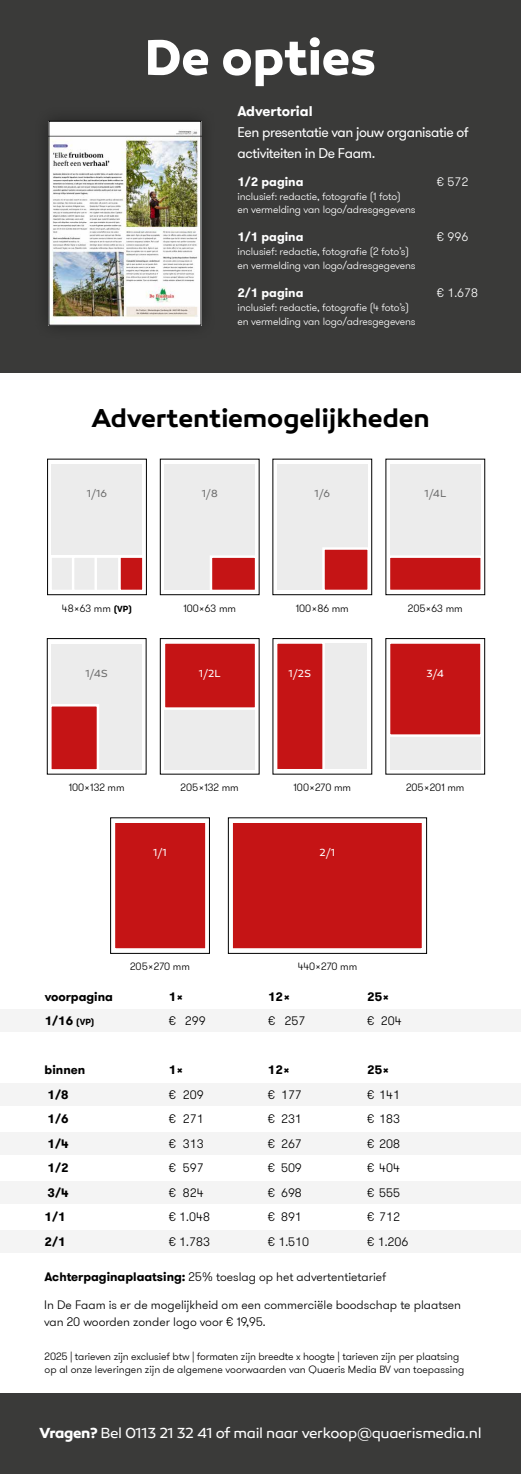
<style>
.page{position:relative;width:521px;height:1474px;background:#fff}
.page>*{position:absolute;margin:0;border:0;box-sizing:border-box;transform-origin:0 0}
.t1{font:700 50.75px "Canaro";letter-spacing:-.005em;color:#fff}
.t2{font:600 26.25px "Canaro";letter-spacing:-.005em;color:#000}
.t3{font:14.88px "Canaro";letter-spacing:-.025em;color:#fff}
.t4{font:14px/21px "GT Walsheim Pro";letter-spacing:-.03em;color:#fff}
.t5{font:700 14px "GT Walsheim Pro";color:#fff}
.t6{font:300 12.25px/17.5px "GT Walsheim Pro";color:#000}
.t7{font:700 12.25px "GT Walsheim Pro";color:#000}
.t8{font:700 12.25px "GT Walsheim Pro";color:#fff}
.t9{font:300 12.25px "GT Walsheim Pro";color:#fff}
.t10{font:300 10.5px/12.2px "GT Walsheim Pro";color:#000}
.t11{font:300 10.5px/14px "GT Walsheim Pro";letter-spacing:-.01em;color:#fff}
.t12{font:10.5px "Canaro";color:#6e6e6e}
.t13{font:10.5px "Canaro";color:#fff}
.s1{font-weight:700;font-size:8.75px}
.s2{font-size:8.75px}
.s3{font-weight:700}
</style>
<div class="page">
<div style="left:0;top:0;width:521px;height:372px;background:#3a3a39"></div>
<img style="left:51px;top:123px;width:148px;height:200px">
<div style="left:0;top:1181px;width:521px;height:23px;background:#f4f4f4"></div>
<div style="left:0;top:1230px;width:521px;height:22px;background:#f4f4f4"></div>
<div style="left:0;top:1132px;width:521px;height:23px;background:#f4f4f4"></div>
<div style="left:0;top:1083px;width:521px;height:23px;background:#f4f4f4"></div>
<div style="left:0;top:1009px;width:521px;height:23px;background:#f4f4f4"></div>
<div style="left:0;top:1393px;width:521px;height:80px;background:#3a3a39"></div>
<svg style="left:164px;top:711px;width:91px;height:59px"></svg>
<div style="left:160px;top:638px;width:99px;height:136px;border:1px solid #000"></div>
<div style="left:165px;top:644px;width:90px;height:125px;background:#ececec"></div>
<svg style="left:161px;top:640px;width:97px;height:71px;background:#ce3c3c"></svg>
<div style="left:110px;top:817px;width:100px;height:136px;border:1px solid #000"></div>
<svg style="left:111px;top:819px;width:98px;height:132px;background:#cc3132"></svg>
<div style="left:228px;top:817px;width:199px;height:136px;border:1px solid #000"></div>
<svg style="left:229px;top:819px;width:193px;height:132px;background:#c92425"></svg>
<svg style="left:390px;top:738px;width:91px;height:32px"></svg>
<div style="left:385px;top:638px;width:100px;height:136px;border:1px solid #000"></div>
<div style="left:390px;top:644px;width:90px;height:125px;background:#ececec"></div>
<svg style="left:386px;top:640px;width:98px;height:98px;background:#cb3536"></svg>
<div style="left:47px;top:638px;width:99px;height:136px;border:1px solid #000"></div>
<div style="left:52px;top:644px;width:90px;height:125px;background:#ececec"></div>
<svg style="left:48px;top:702px;width:52px;height:70px;background:#d14748"></svg>
<div style="left:322px;top:643px;width:45px;height:126px;background:#ececec"></div>
<svg style="left:277px;top:643px;width:48px;height:126px;background:#c82424"></svg>
<div style="left:390px;top:464px;width:90px;height:125px;background:#ececec"></div>
<svg style="left:386px;top:554px;width:95px;height:39px"></svg>
<div style="left:273px;top:459px;width:99px;height:136px;border:1px solid #000"></div>
<div style="left:277px;top:464px;width:90px;height:125px;background:#ececec"></div>
<svg style="left:321px;top:546px;width:50px;height:47px"></svg>
<div style="left:47px;top:459px;width:100px;height:136px;border:1px solid #000"></div>
<div style="left:52px;top:464px;width:90px;height:91px;background:#ececec"></div>
<svg style="left:48px;top:554px;width:98px;height:39px"></svg>
<div style="left:160px;top:459px;width:99px;height:135px;background:linear-gradient(to bottom,#fafafa,#f5f5f5)"></div>
<div style="left:160px;top:459px;width:99px;height:136px;border:1px solid #000"></div>
<div style="left:165px;top:464px;width:90px;height:125px;background:#ececec"></div>
<svg style="left:208px;top:554px;width:50px;height:39px"></svg>
<h1 class="t1" style="left:145px;top:26px;width:233px">De opties</h1>
<p class="t5" style="left:237px;top:102px;width:77px">Advertorial</p>
<p class="t4" style="left:237px;top:122px;width:233px">Een presentatie van jouw organisatie of activiteiten in De Faam.</p>
<p class="t8" style="left:237px;top:174px;width:68px">1/2 pagina</p>
<p class="t9" style="left:437px;top:174px;width:33px">€ 572</p>
<p class="t11" style="left:237px;top:190px;width:180px;line-height:12.6px">inclusief: redactie, fotografie (1 foto)<br>en vermelding van logo/adresgegevens</p>
<p class="t8" style="left:237px;top:228px;width:68px">1/1 pagina</p>
<p class="t9" style="left:437px;top:229px;width:33px">€ 996</p>
<p class="t11" style="left:237px;top:244px;width:180px">inclusief: redactie, fotografie (2 foto’s) en vermelding van logo/adresgegevens</p>
<p class="t8" style="left:237px;top:284px;width:68px">2/1 pagina</p>
<p class="t9" style="left:437px;top:285px;width:43px">€ 1.678</p>
<p class="t11" style="left:237px;top:300px;width:180px">inclusief: redactie, fotografie (4 foto’s) en vermelding van logo/adresgegevens</p>
<h2 class="t2" style="left:91px;top:402px;width:340px">Advertentiemogelijkheden</h2>
<p class="t12" style="left:87px;top:487px;width:22px">1/16</p>
<p class="t10" style="left:62px;top:602px;width:71px">48x63 mm <span class="s1">(VP)</span></p>
<p class="t12" style="left:202px;top:487px;width:18px">1/8</p>
<p class="t10" style="left:183px;top:602px;width:54px">100x63 mm</p>
<p class="t12" style="left:314px;top:487px;width:17px">1/6</p>
<p class="t12" style="left:424px;top:487px;width:23px">1/4L</p>
<p class="t10" style="left:296px;top:602px;width:54px">100x86 mm</p>
<p class="t10" style="left:408px;top:602px;width:56px">205x63 mm</p>
<p class="t12" style="left:85px;top:667px;width:24px">1/4S</p>
<p class="t13" style="left:426px;top:667px;width:19px">3/4</p>
<p class="t13" style="left:199px;top:667px;width:23px">1/2L</p>
<p class="t13" style="left:288px;top:667px;width:24px">1/2S</p>
<p class="t10" style="left:69px;top:781px;width:57px">100x132 mm</p>
<p class="t10" style="left:293px;top:781px;width:59px">100x270 mm</p>
<p class="t10" style="left:181px;top:781px;width:60px">205x132 mm</p>
<p class="t13" style="left:153px;top:846px;width:15px">1/1</p>
<p class="t10" style="left:130px;top:960px;width:61px">205x270 mm</p>
<p class="t13" style="left:320px;top:846px;width:17px">2/1</p>
<p class="t10" style="left:298px;top:960px;width:61px">440x270 mm</p>
<p class="t10" style="left:406px;top:781px;width:60px">205x201 mm</p>
<p class="t7" style="left:45px;top:988px;width:70px">voorpagina</p>
<p class="t7" style="left:169px;top:988px;width:17px">1x</p>
<p class="t7" style="left:268px;top:988px;width:24px">12x</p>
<p class="t7" style="left:367px;top:988px;width:24px">25x</p>
<p class="t7" style="left:45px;top:1012px;width:51px">1/16 <span class="s2">(VP)</span></p>
<p class="t6" style="left:169px;top:1012px;width:38px">€ 299</p>
<p class="t6" style="left:268px;top:1012px;width:39px">€ 257</p>
<p class="t6" style="left:367px;top:1012px;width:36px">€ 204</p>
<p class="t7" style="left:45px;top:1061px;width:42px">binnen</p>
<p class="t7" style="left:169px;top:1061px;width:17px">1x</p>
<p class="t7" style="left:268px;top:1061px;width:24px">12x</p>
<p class="t7" style="left:367px;top:1061px;width:24px">25x</p>
<p class="t7" style="left:48px;top:1086px;width:23px">1/8</p>
<p class="t6" style="left:169px;top:1085px;width:37px">€ 209</p>
<p class="t6" style="left:268px;top:1085px;width:36px">€ 177</p>
<p class="t6" style="left:367px;top:1085px;width:34px">€ 141</p>
<p class="t7" style="left:48px;top:1110px;width:23px">1/6</p>
<p class="t6" style="left:169px;top:1110px;width:37px">€ 271</p>
<p class="t6" style="left:268px;top:1110px;width:36px">€ 231</p>
<p class="t6" style="left:367px;top:1110px;width:34px">€ 183</p>
<p class="t7" style="left:48px;top:1135px;width:23px">1/4</p>
<p class="t6" style="left:169px;top:1134px;width:37px">€ 313</p>
<p class="t6" style="left:268px;top:1134px;width:36px">€ 267</p>
<p class="t6" style="left:367px;top:1134px;width:34px">€ 208</p>
<p class="t7" style="left:48px;top:1159px;width:23px">1/2</p>
<p class="t6" style="left:169px;top:1159px;width:37px">€ 597</p>
<p class="t6" style="left:268px;top:1159px;width:36px">€ 509</p>
<p class="t6" style="left:367px;top:1159px;width:34px">€ 404</p>
<p class="t7" style="left:48px;top:1184px;width:23px">3/4</p>
<p class="t6" style="left:169px;top:1183px;width:37px">€ 824</p>
<p class="t6" style="left:268px;top:1183px;width:36px">€ 698</p>
<p class="t6" style="left:367px;top:1183px;width:34px">€ 555</p>
<p class="t7" style="left:45px;top:1208px;width:23px">1/1</p>
<p class="t6" style="left:169px;top:1208px;width:43px">€ 1.048</p>
<p class="t6" style="left:268px;top:1208px;width:36px">€ 891</p>
<p class="t6" style="left:367px;top:1208px;width:34px">€ 712</p>
<p class="t7" style="left:45px;top:1233px;width:23px">2/1</p>
<p class="t6" style="left:169px;top:1232px;width:43px">€ 1.783</p>
<p class="t6" style="left:268px;top:1232px;width:43px">€ 1.510</p>
<p class="t6" style="left:367px;top:1232px;width:43px">€ 1.206</p>
<p class="t6" style="left:45px;top:1268px;width:343px"><span class="s3">Achterpaginaplaatsing:</span> 25% toeslag op het advertentietarief</p>
<p class="t6" style="left:44px;top:1295px;width:418px">In De Faam is er de mogelijkheid om een commerciële boodschap te plaatsen van 20 woorden zonder logo voor € 19,95.</p>
<p class="t10" style="left:45px;top:1350px;width:421px">2025 | tarieven zijn exclusief btw | formaten zijn breedte x hoogte | tarieven zijn per plaatsing op al onze leveringen zijn de algemene voorwaarden van Quaeris Media BV van toepassing</p>
<p class="t3" style="left:39px;top:1423px;width:444px"><span class="s3">Vragen?</span> Bel 0113 21 32 41 of mail naar verkoop@quaerismedia.nl</p>
</div>
